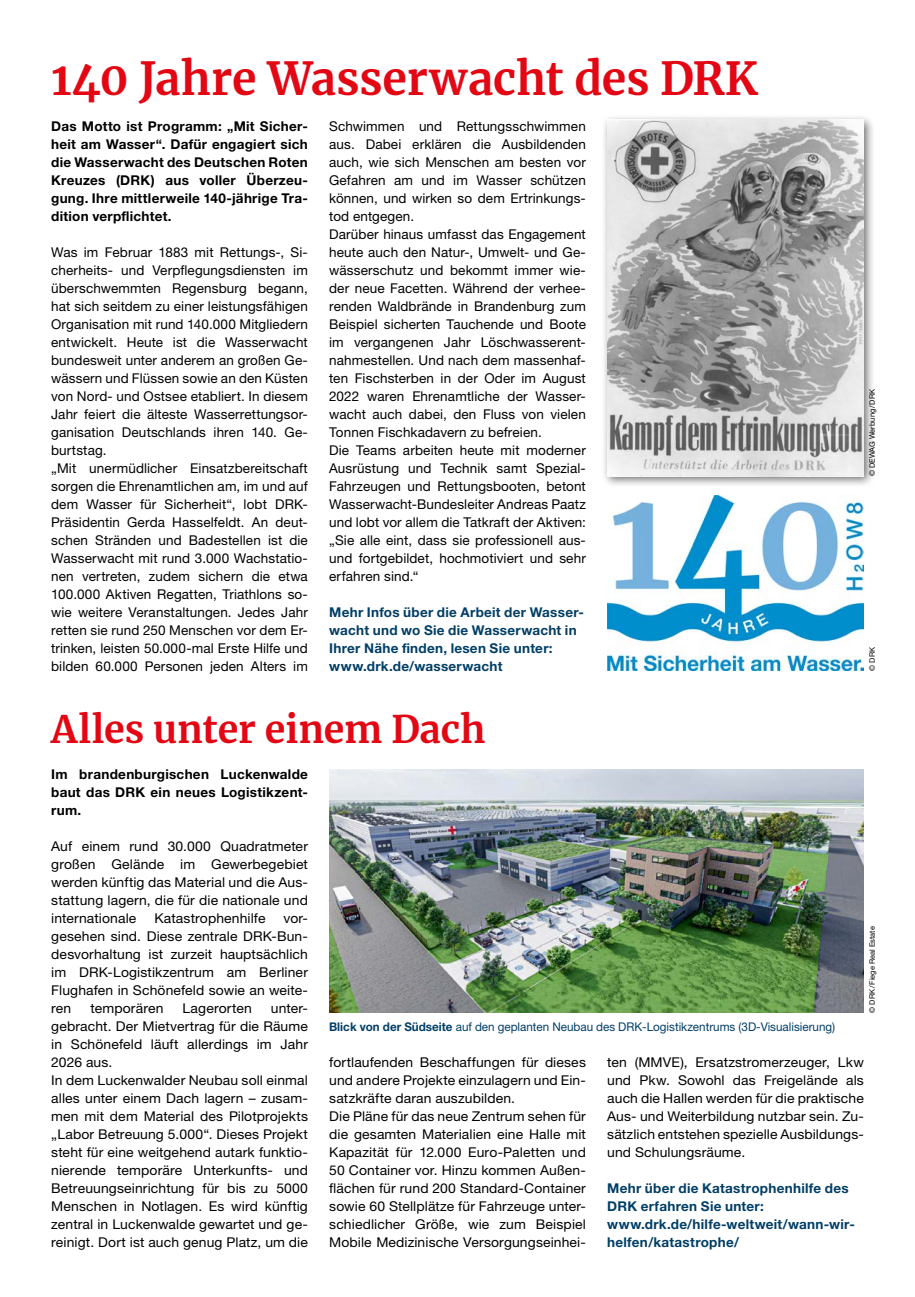
<style>
.page{position:relative;width:915px;height:1297px;background:#fff}
.page>*{position:absolute;margin:0;border:0;box-sizing:border-box;transform-origin:0 0}
.MGB_Headline{font:700 45px "Merriweather";color:#e30613}
.MGB_Headline-2{font:700 37.5px "Merriweather";color:#e30613}
.MGB_Copy{font:13.5px/18px "Helvetica Neue LT Pro";letter-spacing:.01em;color:#000;text-align:justify}
.MGB_Copy-2{font:700 13.5px/18px "Helvetica Neue LT Pro";letter-spacing:.02em;color:#000;text-align:justify}
.MGB_Info{font:700 13.5px/18px "Helvetica Neue LT Pro";letter-spacing:.02em;color:#003e66}
.MGB_BU{font:12px "Helvetica Neue LT Pro";color:#003e66}
.MGB_Fotocredits{font:7.5px "Helvetica Neue LT Pro";color:#000}
.s1{font-weight:700}
</style>
<div class="page">
<img style="left:329px;top:769px;width:534px;height:244px">
<div style="left:601px;top:114px;width:274px;height:374px;background:#000;opacity:.55"></div>
<img style="left:607px;top:120px;width:256px;height:356px">
<img style="left:607px;top:496px;width:255px;height:175px">
<p class="MGB_Headline" style="left:51px;top:48px;width:708px">140 Jahre Wasserwacht des DRK</p>
<p class="MGB_Copy-2" style="left:51px;top:116px;width:258px">Das Motto ist Programm: „Mit Sicher&shy;heit am Wasser“. Dafür engagiert sich die Wasserwacht des Deutschen Roten Kreuzes (DRK) aus voller Überzeu&shy;gung. Ihre mittlerweile 140-jährige Tra&shy;dition verpflichtet.</p>
<p class="MGB_Copy" style="left:51px;top:242px;width:258px">Was im Februar 1883 mit Rettungs-, Si&shy;cherheits- und Verpflegungsdiensten im überschwemmten Regensburg begann, hat sich seitdem zu einer leistungsfähigen Organisation mit rund 140.000 Mitgliedern entwickelt. Heute ist die Wasserwacht bundesweit unter anderem an großen Ge&shy;wässern und Flüssen sowie an den Küsten von Nord- und Ostsee etabliert. In diesem Jahr feiert die älteste Wasserrettungsor&shy;ganisation Deutschlands ihren 140. Ge&shy;burtstag.</p>
<p class="MGB_Copy" style="left:51px;top:458px;width:258px">„Mit unermüdlicher Einsatzbereitschaft sorgen die Ehrenamtlichen am, im und auf dem Wasser für Sicherheit“, lobt DRK-Präsidentin Gerda Hasselfeldt. An deut&shy;schen Stränden und Badestellen ist die Wasserwacht mit rund 3.000 Wachstatio&shy;nen vertreten, zudem sichern die etwa 100.000 Aktiven Regatten, Triathlons so&shy;wie weitere Veranstaltungen. Jedes Jahr retten sie rund 250 Menschen vor dem Er&shy;trinken, leisten 50.000-mal Erste Hilfe und bilden 60.000 Personen jeden Alters im</p>
<p class="MGB_Copy" style="left:329px;top:116px;width:258px">Schwimmen und Rettungsschwimmen aus. Dabei erklären die Ausbildenden auch, wie sich Menschen am besten vor Gefahren am und im Wasser schützen können, und wirken so dem Ertrinkungs&shy;tod entgegen.</p>
<p class="MGB_Copy" style="left:329px;top:224px;width:258px">Darüber hinaus umfasst das Engagement heute auch den Natur-, Umwelt- und Ge&shy;wässerschutz und bekommt immer wie&shy;der neue Facetten. Während der verhee&shy;renden Waldbrände in Brandenburg zum Beispiel sicherten Tauchende und Boote im vergangenen Jahr Löschwasserent&shy;nahmestellen. Und nach dem massenhaf&shy;ten Fischsterben in der Oder im August 2022 waren Ehrenamtliche der Wasser&shy;wacht auch dabei, den Fluss von vielen Tonnen Fischkadavern zu befreien.</p>
<p class="MGB_Copy" style="left:329px;top:440px;width:258px">Die Teams arbeiten heute mit moderner Ausrüstung und Technik samt Spezial-Fahrzeugen und Rettungsbooten, betont Wasserwacht-Bundesleiter Andreas Paatz und lobt vor allem die Tatkraft der Aktiven: „Sie alle eint, dass sie professionell aus&shy;und fortgebildet, hochmotiviert und sehr erfahren sind.“</p>
<p class="MGB_Info" style="left:329px;top:602px;width:256px">Mehr Infos über die Arbeit der Wasser&shy;wacht und wo Sie die Wasserwacht in Ihrer Nähe finden, lesen Sie unter: www.drk.de/wasserwacht</p>
<p class="MGB_Fotocredits" style="left:867px;top:476px;width:89px;rotate:-90deg">© DEWAG Werbung/DRK</p>
<p class="MGB_Fotocredits" style="left:867px;top:671px;width:25px;rotate:-90deg">© DRK</p>
<p class="MGB_Headline-2" style="left:51px;top:703px;width:435px">Alles unter einem Dach</p>
<p class="MGB_Copy-2" style="left:51px;top:764px;width:258px">Im brandenburgischen Luckenwalde baut das DRK ein neues Logistikzent&shy;rum.</p>
<p class="MGB_Copy" style="left:51px;top:836px;width:258px">Auf einem rund 30.000 Quadratmeter großen Gelände im Gewerbegebiet werden künftig das Material und die Aus&shy;stattung lagern, die für die nationale und internationale</p>
<p class="MGB_Copy" style="left:154px;top:908px;width:113px">Katastrophenhilfe</p>
<p class="MGB_Copy" style="left:51px;top:908px;width:258px;text-indent:232px">vor&shy;gesehen sind. Diese zentrale DRK-Bun&shy;desvorhaltung ist zurzeit hauptsächlich im DRK-Logistikzentrum am Berliner Flughafen in Schönefeld sowie an weite&shy;ren</p>
<p class="MGB_Fotocredits" style="left:867px;top:1013px;width:88px;rotate:-90deg">© DRK/Fiege Real Estate</p>
<p class="MGB_Copy" style="left:90px;top:998px;width:75px">temporären</p>
<p class="MGB_Copy" style="left:182px;top:998px;width:71px">Lagerorten</p>
<p class="MGB_Copy" style="left:51px;top:998px;width:258px;text-indent:219px">unter&shy;gebracht. Der Mietvertrag für die Räume in Schönefeld läuft allerdings im Jahr 2026 aus.</p>
<p class="MGB_Copy" style="left:51px;top:1070px;width:258px">In dem Luckenwalder Neubau soll einmal alles unter einem Dach lagern – zusam&shy;men mit dem Material des Pilotprojekts „Labor Betreuung 5.000“. Dieses Projekt steht für eine weitgehend autark funktio&shy;nierende temporäre Unterkunfts- und Betreuungseinrichtung für bis zu 5000<br>Menschen in Notlagen. Es wird künftig zentral in Luckenwalde gewartet und ge&shy;reinigt. Dort ist auch genug Platz, um die</p>
<p class="MGB_BU" style="left:329px;top:1019px;width:507px"><span class="s1">Blick von der Südseite</span> auf den geplanten Neubau des DRK-Logistikzentrums (3D-Visualisierung)</p>
<p class="MGB_Copy" style="left:607px;top:1052px;width:258px">ten (MMVE), Ersatzstromerzeuger, Lkw und Pkw. Sowohl das Freigelände als auch die Hallen werden für die praktische Aus- und Weiterbildung nutzbar sein. Zu&shy;sätzlich entstehen spezielle Ausbildungs&shy;und Schulungsräume.</p>
<p class="MGB_Info" style="left:607px;top:1178px;width:243px">Mehr über die Katastrophenhilfe des<br>DRK erfahren Sie unter:</p>
<p class="MGB_Info" style="left:607px;top:1214px;width:249px">www.drk.de/hilfe-weltweit/wann-wir&shy;helfen/katastrophe/</p>
<p class="MGB_Copy" style="left:329px;top:1052px;width:258px">fortlaufenden Beschaffungen für dieses und andere Projekte einzulagern und Ein&shy;satzkräfte daran auszubilden.</p>
<p class="MGB_Copy" style="left:329px;top:1106px;width:258px">Die Pläne für das neue Zentrum sehen für die gesamten Materialien eine Halle mit Kapazität für 12.000 Euro-Paletten und 50 Container vor. Hinzu kommen Außen&shy;flächen für rund 200 Standard-Container sowie 60 Stellplätze für Fahrzeuge unter&shy;schiedlicher Größe, wie zum Beispiel Mobile Medizinische Versorgungseinhei-</p>
</div>
